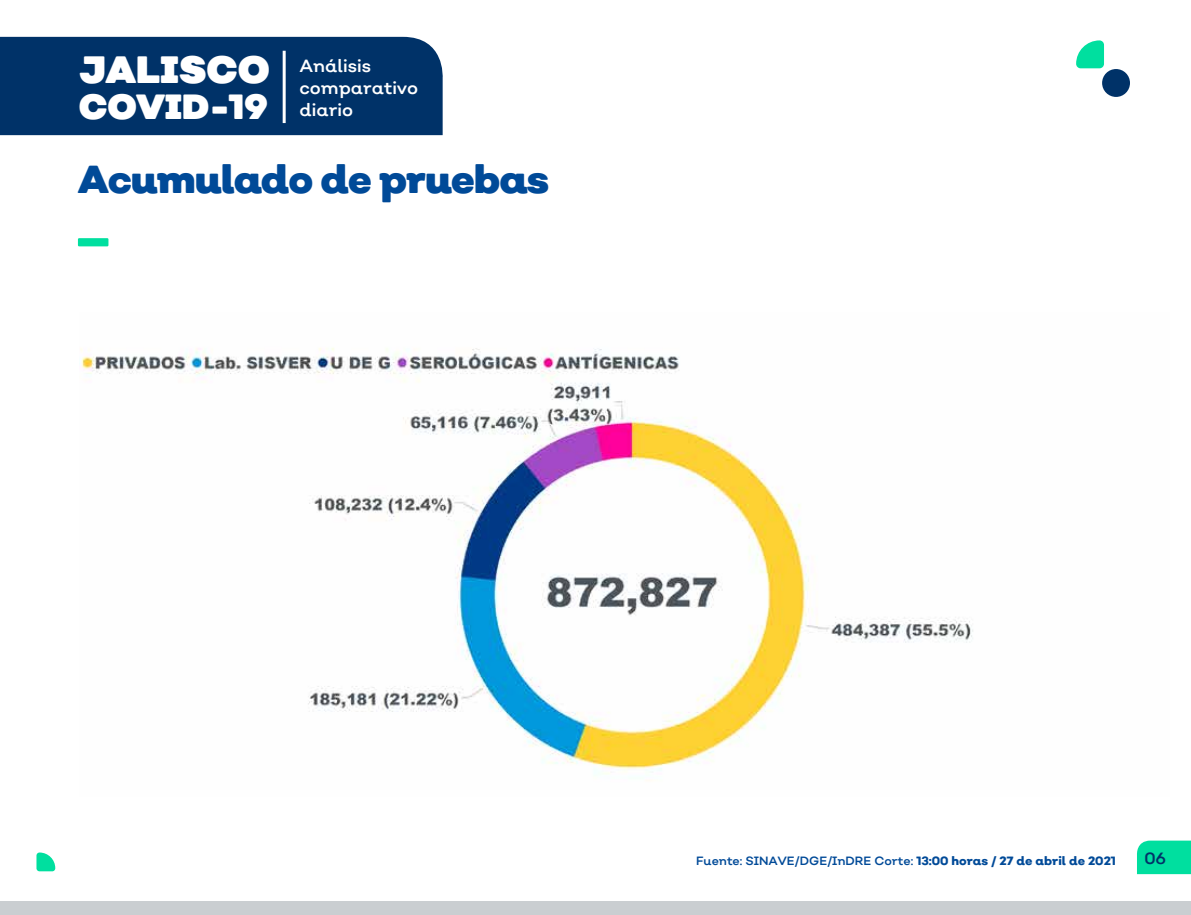
<style>
.page{position:relative;width:1191px;height:915px;background:#fff}
.page>*{position:absolute;margin:0;border:0;box-sizing:border-box;transform-origin:0 0}
.t1{font:900 50.7px "Nutmeg";color:#00df9f}
.t2{font:900 39px "Nutmeg";letter-spacing:-.03em;color:#004a98}
.t3{font:900 38.1px "Nutmeg";color:#fff}
.t4{font:900 34.95px "Nutmeg";color:#fff}
.t5{font:17.7px/22.4px "Nutmeg";color:#fff}
.t6{font:16.35px "Nutmeg";color:#003268}
.t7{font:12px "Nutmeg";color:#004a98}
.s1{font-weight:800}
</style>
<div class="page">
<img style="left:79px;top:348px;width:894px;height:433px">
<div style="left:0;top:37px;width:443px;height:98px;background:#003268"></div>
<div style="left:0;top:901px;width:1191px;height:13px;background:#caced1"></div>
<div style="left:1137px;top:840px;width:54px;height:33px;background:#00df9f"></div>
<svg style="left:1076px;top:40px;width:28px;height:28px"></svg>
<div style="left:36px;top:852px;width:19px;height:19px;background:#00df9f;border-radius:3px"></div>
<div style="left:1102px;top:69px;width:28px;height:28px;background:#003268;border-radius:50%"></div>
<hr style="left:283px;top:51px;width:3px;height:72px;background:#fff">
<h3 class="t3" style="left:79px;top:44px;width:192px">JALISCO</h3>
<h3 class="t4" style="left:79px;top:84px;width:191px">COVID-19</h3>
<h3 class="t5" style="left:299px;top:54px;width:120px">Análisis comparativo diario</h3>
<h2 class="t2" style="left:78px;top:154px;width:473px">Acumulado de pruebas</h2>
<h1 class="t1" style="left:78px;top:182px;width:32px">_</h1>
<p class="t7" style="left:696px;top:852px;width:421px">Fuente: SINAVE/DGE/InDRE Corte: <span class="s1">13:00 horas / 27 de abril de 2021</span></p>
<h3 class="t6" style="left:1144px;top:847px;width:23px">06</h3>
</div>
